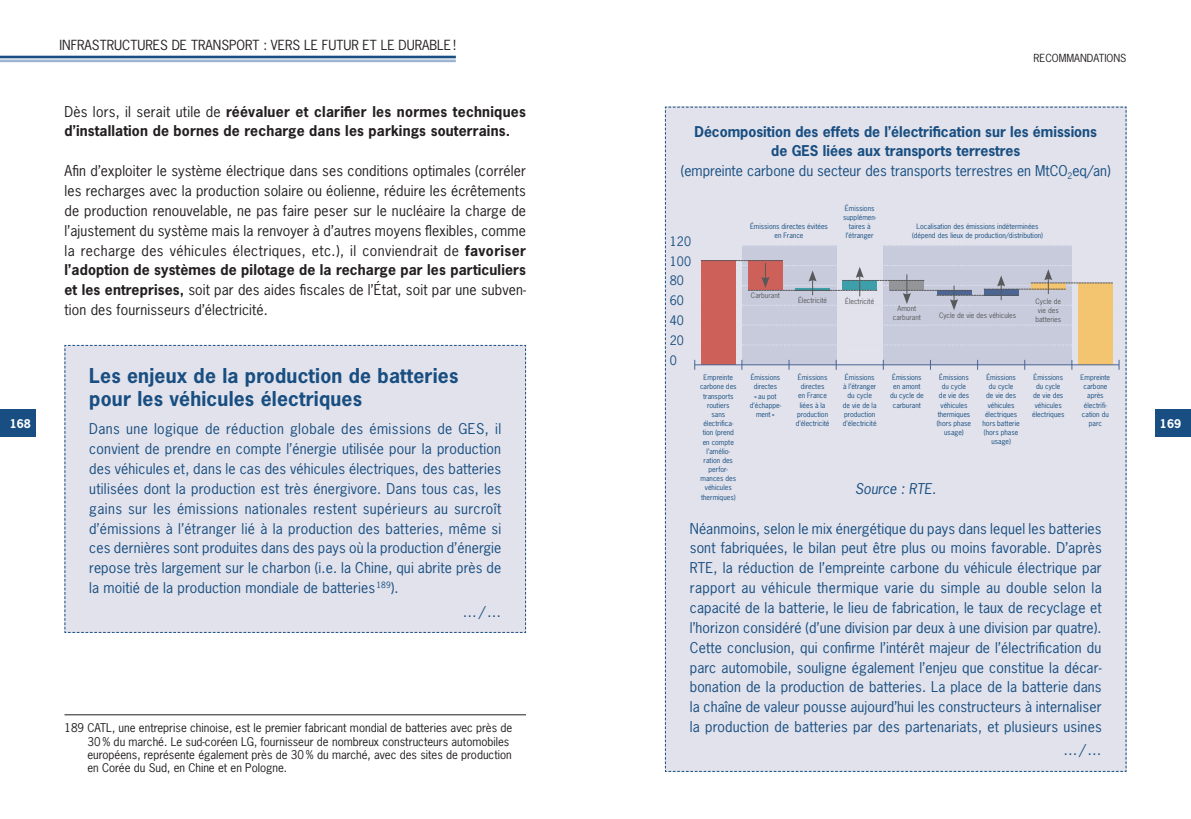
<style>
.page{position:relative;width:1191px;height:819px;background:#fff}
.page>*{position:absolute;margin:0;border:0;box-sizing:border-box;transform-origin:0 0}
.t1{font:700 19.25px/22.8px "News Gothic Std";letter-spacing:.01em;color:#184e81}
.t2{font:14px/19.8px "News Gothic Std";letter-spacing:.01em;color:#184e81;text-align:justify}
.t3{font:14px/19.8px "News Gothic Std";letter-spacing:.01em;color:#231f20;text-align:justify}
.t4{font:700 14px/19.8px "News Gothic Std";color:#184e81;text-align:center}
.t5{font:700 14px/19.8px "News Gothic Std";letter-spacing:.01em;color:#231f20}
.t6{font:italic 14px "News Gothic Std";color:#184e81}
.t7{font:13.12px "News Gothic Std";color:#231f20}
.t8{font:12.25px/19.8px "News Gothic Std";color:#184e81}
.t9{font:11.38px/13.1px "News Gothic Std";color:#231f20}
.t10{font:700 11.38px "News Gothic Std";color:#fff}
.t11{font:10.5px "News Gothic Std";color:#231f20}
.t12{font:7px/9.1px "News Gothic Std";color:#184e81;text-align:center}
.t13{font:7px/9.1px "News Gothic Std";color:#57585a;text-align:center}
.s1{font-weight:400}
.s2{font-weight:700}
</style>
<div class="page">
<div style="left:0;top:409px;width:36px;height:28px;background:#184e81"></div>
<div style="left:1155px;top:409px;width:36px;height:28px;background:#184e81"></div>
<hr style="left:0;top:56px;width:456px;height:2px;background:#184e81">
<hr style="left:0;top:60px;width:456px;height:2px;background:#9db4d1">
<div style="left:64px;top:344px;width:462px;height:289px;background:#e1e2eb"></div>
<hr style="left:64px;top:714px;width:462px;height:1px;background:#231f20">
<svg style="left:665px;top:107px;width:461px;height:665px;background:#dcdce4"></svg>
<p class="t7" style="left:60px;top:36px;width:398px">INFRASTRUCTURES DE TRANSPORT : VERS LE FUTUR ET LE DURABLE !</p>
<p class="t5" style="left:64px;top:101px;width:463px"><span class="s1">Dès lors, il serait utile de</span> réévaluer et clarifier les normes techniques d’installation de bornes de recharge dans les parkings souterrains.</p>
<p class="t3" style="left:64px;top:161px;width:463px">Afin d’exploiter le système électrique dans ses conditions optimales (corréler les recharges avec la production solaire ou éolienne, réduire les écrêtements de production renouvelable, ne pas faire peser sur le nucléaire la charge de l’ajustement du système mais la renvoyer à d’autres moyens flexibles, comme la recharge des véhicules électriques, etc.), il conviendrait de <span class="s2">favoriser l’adoption de systèmes de pilotage de la recharge par les particuliers et les entreprises,</span> soit par des aides fiscales de l’État, soit par une subven&shy;tion des fournisseurs d’électricité.</p>
<p class="t11" style="left:1033px;top:51px;width:94px">RECOMMANDATIONS</p>
<p class="t4" style="left:681px;top:121px;width:431px">Décomposition des effets de l’électrification sur les émissions<br>de GES liées aux transports terrestres<br><span class="s1">(empreinte carbone du secteur des transports terrestres en MtCO</span><sub>2</sub><span class="s1">eq/an)</span></p>
<p class="t8" style="left:670px;top:231px;width:23px">120</p>
<p class="t8" style="left:670px;top:251px;width:23px">100<br>80<br>60<br>40<br>20<br>0</p>
<p class="t12" style="left:750px;top:222px;width:79px">Émissions directes évitées en France</p>
<p class="t12" style="left:843px;top:203px;width:35px">Émissions supplémen&shy;taires à l’étranger</p>
<p class="t12" style="left:912px;top:222px;width:132px">Localisation des émissions indéterminées (dépend des lieux de production/distribution)</p>
<p class="t13" style="left:751px;top:291px;width:30px">Carburant</p>
<p class="t13" style="left:798px;top:296px;width:31px">Électricité</p>
<p class="t13" style="left:845px;top:297px;width:31px">Électricité</p>
<p class="t13" style="left:892px;top:303px;width:30px">Amont carburant</p>
<p class="t13" style="left:939px;top:310px;width:79px">Cycle de vie des véhicules</p>
<p class="t13" style="left:1035px;top:296px;width:27px">Cycle de vie des batteries</p>
<h1 class="t1" style="left:89px;top:364px;width:370px">Les enjeux de la production de batteries pour les véhicules électriques</h1>
<p class="t2" style="left:89px;top:419px;width:413px">Dans une logique de réduction globale des émissions de GES, il convient de prendre en compte l’énergie utilisée pour la production des véhicules et, dans le cas des véhicules électriques, des batteries utilisées dont la production est très énergivore. Dans tous cas, les gains sur les émissions nationales restent supérieurs au surcroît d’émissions à l’étranger lié à la production des batteries, même si ces dernières sont produites dans des pays où la production d’énergie repose très largement sur le charbon (i.e. la Chine, qui abrite près de la moitié de la production mondiale de batteries <sup>189</sup>).</p>
<p class="t12" style="left:795px;top:373px;width:35px">Émissions directes<br>en France liées à la production d’électricité</p>
<p class="t12" style="left:842px;top:373px;width:35px">Émissions à l’étranger du cycle<br>de vie de la production d’électricité</p>
<p class="t12" style="left:890px;top:373px;width:35px">Émissions en amont du cycle de carburant</p>
<p class="t12" style="left:936px;top:373px;width:36px">Émissions du cycle<br>de vie des véhicules thermiques (hors phase usage)</p>
<p class="t12" style="left:982px;top:373px;width:39px">Émissions du cycle<br>de vie des véhicules électriques hors batterie (hors phase usage)</p>
<p class="t12" style="left:1032px;top:373px;width:34px">Émissions du cycle de vie des véhicules électriques</p>
<p class="t12" style="left:1080px;top:373px;width:31px">Empreinte carbone après électrifi&shy;cation du parc</p>
<p class="t12" style="left:700px;top:373px;width:38px">Empreinte carbone des transports routiers sans électrifica&shy;tion (prend en compte l’amélio&shy;ration des perfor&shy;mances des véhicules thermiques)</p>
<p class="t12" style="left:749px;top:373px;width:33px">Émissions directes<br>« au pot d’échappe&shy;ment »</p>
<p class="t10" style="left:10px;top:415px;width:23px">168</p>
<p class="t10" style="left:1160px;top:415px;width:23px">169</p>
<p class="t6" style="left:855px;top:479px;width:82px">Source : RTE.</p>
<p class="t2" style="left:690px;top:518px;width:413px">Néanmoins, selon le mix énergétique du pays dans lequel les batteries sont fabriquées, le bilan peut être plus ou moins favorable. D’après RTE, la réduction de l’empreinte carbone du véhicule électrique par rapport au véhicule thermique varie du simple au double selon la capacité de la batterie, le lieu de fabrication, le taux de recyclage et l’horizon considéré (d’une division par deux à une division par quatre).<br>Cette conclusion, qui confirme l’intérêt majeur de l’électrification du parc automobile, souligne également l’enjeu que constitue la décar&shy;bonation de la production de batteries. La place de la batterie dans la chaîne de valeur pousse aujourd’hui les constructeurs à internaliser la production de batteries par des partenariats, et plusieurs usines</p>
<p class="t2" style="left:463px;top:601px;width:40px">…/…</p>
<p class="t9" style="left:87px;top:721px;width:426px;text-indent:-23px">189 CATL, une entreprise chinoise, est le premier fabricant mondial de batteries avec près de 30 % du marché. Le sud-coréen LG, fournisseur de nombreux constructeurs automobiles européens, représente également près de 30 % du marché, avec des sites de production en Corée du Sud, en Chine et en Pologne.</p>
<p class="t2" style="left:1063px;top:740px;width:40px">…/…</p>
</div>
